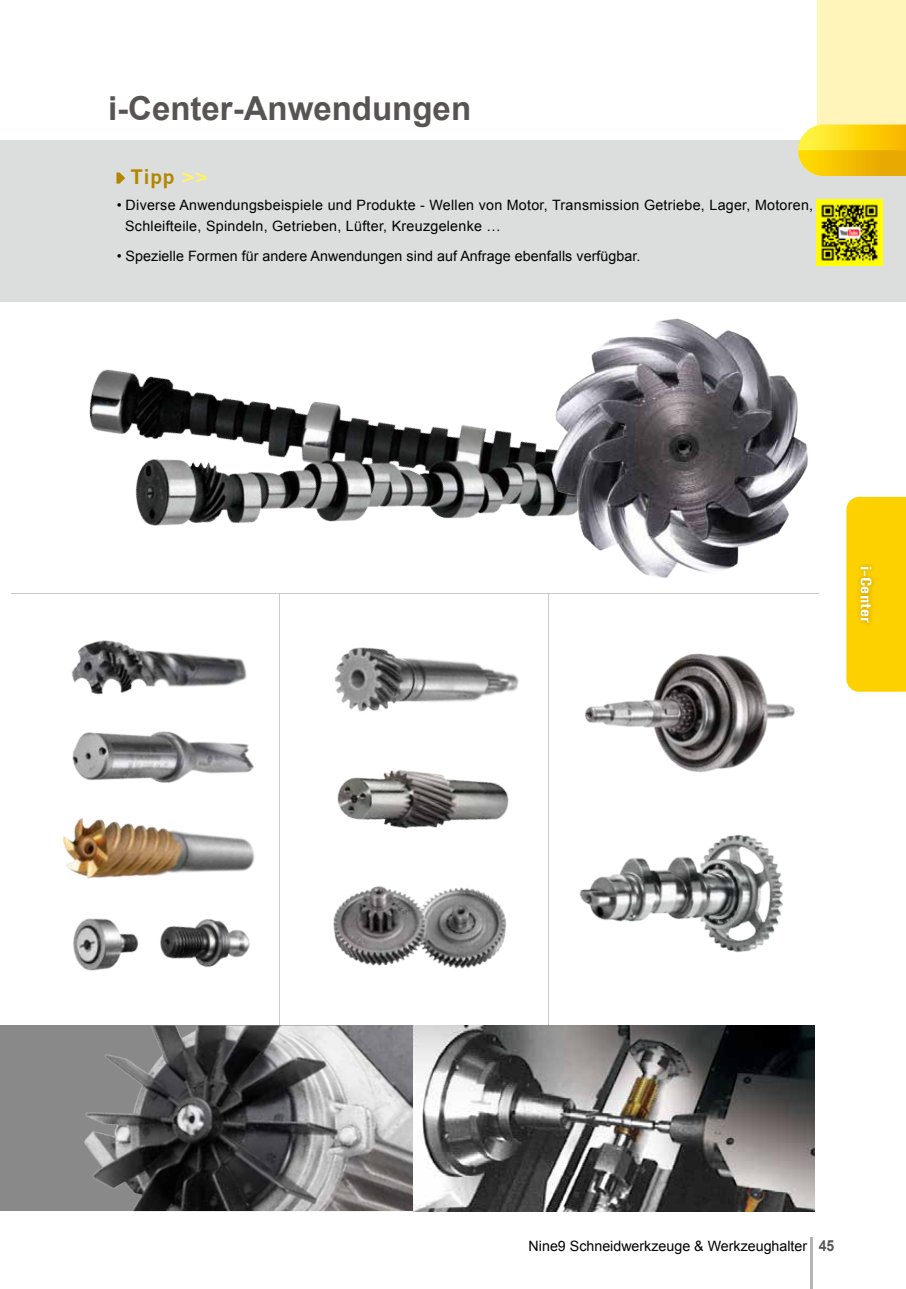
<style>
.page{position:relative;width:906px;height:1289px;background:#fff}
.page>*{position:absolute;margin:0;border:0;box-sizing:border-box;transform-origin:0 0}
.t1{font:700 33px "Arial";color:#585453}
.t2{font:700 19.5px "News Gothic";color:#b18700}
.t3{font:15px "Alternate Gothic No 2 BT";color:#fff;scale:1.5 1}
.t4{font:14.25px/21px "Arial";letter-spacing:.02em;color:#000}
.t5{font:14.25px "Arial";color:#000}
.s1{color:#fff462}
.s2{font-weight:700;font-size:15.3px;color:#595757}
</style>
<div class="page">
<div style="left:0;top:140px;width:906px;height:162px;background:#dcdddd"></div>
<div style="left:846px;top:497px;width:60px;height:194px;background:#fdd000"></div>
<div style="left:818px;top:0;width:88px;height:133px;background:#fff4b9"></div>
<svg style="left:798px;top:125px;width:108px;height:51px;background:#f6cb16"></svg>
<img style="left:89px;top:172px;width:425px;height:354px">
<img style="left:514px;top:318px;width:343px;height:281px">
<img style="left:579px;top:834px;width:204px;height:119px">
<img style="left:167px;top:957px;width:72px;height:10px">
<img style="left:75px;top:957px;width:45px;height:14px">
<img style="left:560px;top:574px;width:279px;height:199px">
<img style="left:444px;top:887px;width:63px;height:82px">
<img style="left:334px;top:597px;width:205px;height:115px">
<img style="left:337px;top:770px;width:172px;height:59px">
<img style="left:71px;top:640px;width:176px;height:55px">
<img style="left:63px;top:731px;width:192px;height:226px">
<img style="left:333px;top:886px;width:111px;height:80px">
<hr style="left:11px;top:593px;width:807px;height:1px;background:#c9caca">
<hr style="left:279px;top:593px;width:1px;height:455px;background:#c9caca">
<hr style="left:548px;top:593px;width:1px;height:455px;background:#c9caca">
<img style="left:0;top:1025px;width:815px;height:185px">
<div style="left:856px;top:562px;width:20px;height:65px;background:#9c7600;opacity:.7"></div>
<hr style="left:810px;top:1237px;width:2px;height:51px;background:#b5b6b6">
<img style="left:816px;top:200px;width:66px;height:66px">
<h1 class="t1" style="left:108px;top:86px;width:364px">i-Center-Anwendungen</h1>
<h2 class="t2" style="left:131px;top:165px;width:79px">Tipp <span class="s1">&gt;&gt;</span></h2>
<p class="t4" style="left:125px;top:195px;width:689px;text-indent:-8px">• Diverse Anwendungsbeispiele und Produkte - Wellen von Motor, Transmission Getriebe, Lager, Motoren,<br>Schleifteile, Spindeln, Getrieben, Lüfter, Kreuzgelenke …</p>
<p class="t4" style="left:117px;top:246px;width:525px">• Spezielle Formen für andere Anwendungen sind auf Anfrage ebenfalls verfügbar.</p>
<p class="t3" style="left:874px;top:566px;width:39px;rotate:90deg">i-Center</p>
<p class="t5" style="left:528px;top:1236px;width:307px">Nine9 Schneidwerkzeuge &amp; Werkzeughalter <span class="s2">45</span></p>
</div>
